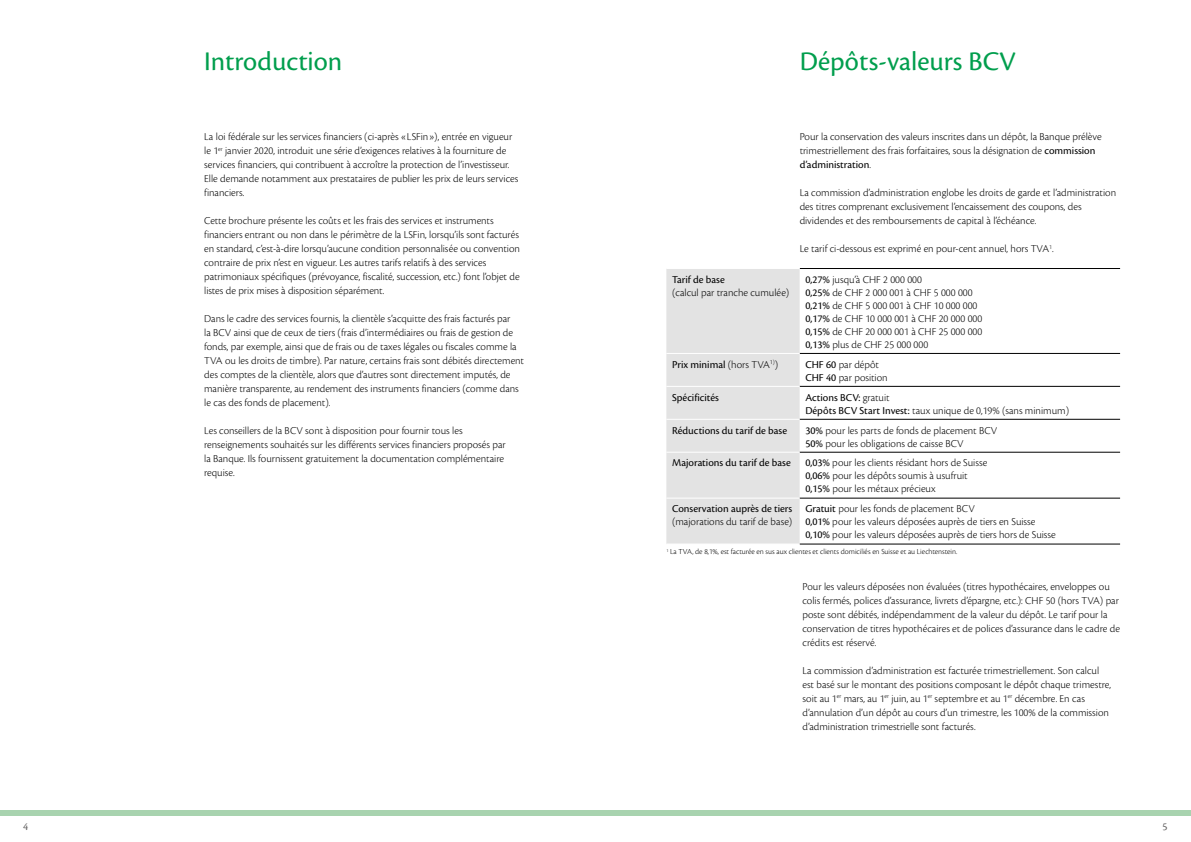
<style>
.page{position:relative;width:1191px;height:842px;background:#fff}
.page>*{position:absolute;margin:0;border:0;box-sizing:border-box;transform-origin:0 0}
.t1{font:28px "Cronos Pro";color:#009e4d}
.t2{font:300 11px/14px "Cronos Pro";color:#000}
.t3{font:11px "Cronos Pro";color:#000}
.t4{font:11px "Cronos Pro";color:#646363}
.t5{font:300 8px "Cronos Pro";color:#000}
.s1{font-weight:400}
.s2{font-weight:300}
</style>
<div class="page">
<div style="left:0;top:810px;width:1191px;height:6px;background:#a8d3af"></div>
<div style="left:666px;top:269px;width:133px;height:274px;background:#e3e3e3"></div>
<hr style="left:799px;top:268px;width:321px;height:1px;background:#000">
<hr style="left:799px;top:353px;width:321px;height:1px;background:#000">
<hr style="left:799px;top:386px;width:321px;height:1px;background:#000">
<hr style="left:799px;top:419px;width:321px;height:1px;background:#000">
<hr style="left:799px;top:452px;width:321px;height:1px;background:#000">
<hr style="left:799px;top:498px;width:321px;height:1px;background:#000">
<hr style="left:799px;top:544px;width:321px;height:1px;background:#000">
<hr style="left:666px;top:353px;width:133px;height:1px;background:#fff">
<hr style="left:666px;top:386px;width:133px;height:1px;background:#fff">
<hr style="left:666px;top:419px;width:133px;height:1px;background:#fff">
<hr style="left:666px;top:452px;width:133px;height:1px;background:#fff">
<hr style="left:666px;top:498px;width:133px;height:1px;background:#fff">
<h1 class="t1" style="left:204px;top:45px;width:140px">Introduction</h1>
<h1 class="t1" style="left:799px;top:45px;width:218px">Dépôts-valeurs BCV</h1>
<p class="t2" style="left:204px;top:130px;width:316px">La loi fédérale sur les services financiers (ci-après «LSFin»), entrée en vigueur le 1<sup>er</sup> janvier 2020, introduit une série d’exigences relatives à la fourniture de services financiers, qui contribuent à accroître la protection de l’investisseur.<br>Elle demande notamment aux prestataires de publier les prix de leurs services financiers.</p>
<p class="t2" style="left:204px;top:214px;width:317px">Cette brochure présente les coûts et les frais des services et instruments financiers entrant ou non dans le périmètre de la LSFin, lorsqu’ils sont facturés en standard, c’est-à-dire lorsqu’aucune condition personnalisée ou convention contraire de prix n’est en vigueur. Les autres tarifs relatifs à des services patrimoniaux spécifiques (prévoyance, fiscalité, succession, etc.) font l’objet de listes de prix mises à disposition séparément.</p>
<p class="t2" style="left:204px;top:312px;width:321px">Dans le cadre des services fournis, la clientèle s’acquitte des frais facturés par<br>la BCV ainsi que de ceux de tiers (frais d’intermédiaires ou frais de gestion de fonds, par exemple, ainsi que de frais ou de taxes légales ou fiscales comme la TVA ou les droits de timbre). Par nature, certains frais sont débités directement des comptes de la clientèle, alors que d’autres sont directement imputés, de manière transparente, au rendement des instruments financiers (comme dans le cas des fonds de placement).</p>
<p class="t2" style="left:204px;top:424px;width:303px">Les conseillers de la BCV sont à disposition pour fournir tous les renseignements souhaités sur les différents services financiers proposés par la Banque. Ils fournissent gratuitement la documentation complémentaire requise.</p>
<p class="t3" style="left:672px;top:273px;width:54px">Tarif de base</p>
<p class="t2" style="left:672px;top:285px;width:119px">(calcul par tranche cumulée)</p>
<p class="t2" style="left:799px;top:130px;width:304px">Pour la conservation des valeurs inscrites dans un dépôt, la Banque prélève trimestriellement des frais forfaitaires, sous la désignation de <span class="s1">commission d’administration</span>.</p>
<p class="t2" style="left:799px;top:186px;width:318px">La commission d’administration englobe les droits de garde et l’administration des titres comprenant exclusivement l’encaissement des coupons, des dividendes et des remboursements de capital à l’échéance.</p>
<p class="t2" style="left:799px;top:242px;width:255px">Le tarif ci-dessous est exprimé en pour-cent annuel, hors TVA<sup>1</sup>.</p>
<p class="t2" style="left:805px;top:273px;width:178px;line-height:13px"><span class="s1">0,27%</span> jusqu’à CHF 2 000 000<br><span class="s1">0,25%</span> de CHF 2 000 001 à CHF 5 000 000<br><span class="s1">0,21%</span> de CHF 5 000 001 à CHF 10 000 000<br><span class="s1">0,17%</span> de CHF 10 000 001 à CHF 20 000 000<br><span class="s1">0,15%</span> de CHF 20 000 001 à CHF 25 000 000<br><span class="s1">0,13%</span> plus de CHF 25 000 000</p>
<p class="t3" style="left:672px;top:358px;width:108px">Prix minimal <span class="s2">(hors TVA</span><sup>1)</sup><span class="s2">)</span></p>
<p class="t2" style="left:805px;top:358px;width:84px;line-height:13px"><span class="s1">CHF 60</span> par dépôt<br><span class="s1">CHF 40</span> par position</p>
<p class="t3" style="left:672px;top:391px;width:48px">Spécificités</p>
<p class="t2" style="left:805px;top:391px;width:265px;line-height:13px"><span class="s1">Actions BCV:</span> gratuit<br><span class="s1">Dépôts BCV Start Invest:</span> taux unique de 0,19% (sans minimum)</p>
<p class="t3" style="left:672px;top:424px;width:117px">Réductions du tarif de base</p>
<p class="t2" style="left:805px;top:424px;width:193px;line-height:13px"><span class="s1">30%</span> pour les parts de fonds de placement BCV<br><span class="s1">50%</span> pour les obligations de caisse BCV</p>
<p class="t3" style="left:672px;top:457px;width:120px">Majorations du tarif de base</p>
<p class="t2" style="left:805px;top:456px;width:183px;line-height:13px"><span class="s1">0,03%</span> pour les clients résidant hors de Suisse<br><span class="s1">0,06%</span> pour les dépôts soumis à usufruit<br><span class="s1">0,15%</span> pour les métaux précieux</p>
<p class="t3" style="left:672px;top:503px;width:122px">Conservation auprès de tiers</p>
<p class="t2" style="left:672px;top:515px;width:122px">(majorations du tarif de base)</p>
<p class="t2" style="left:805px;top:502px;width:252px;line-height:13px"><span class="s1">Gratuit</span> pour les fonds de placement BCV<br><span class="s1">0,01%</span> pour les valeurs déposées auprès de tiers en Suisse<br><span class="s1">0,10%</span> pour les valeurs déposées auprès de tiers hors de Suisse</p>
<p class="t5" style="left:666px;top:547px;width:292px"><sup>1</sup> La TVA, de 8,1%, est facturée en sus aux clientes et clients domiciliés en Suisse et au Liechtenstein.</p>
<p class="t2" style="left:802px;top:580px;width:319px">Pour les valeurs déposées non évaluées (titres hypothécaires, enveloppes ou colis fermés, polices d’assurance, livrets d’épargne, etc.): CHF 50 (hors TVA) par poste sont débités, indépendamment de la valeur du dépôt. Le tarif pour la conservation de titres hypothécaires et de polices d’assurance dans le cadre de crédits est réservé.</p>
<p class="t2" style="left:802px;top:664px;width:310px">La commission d’administration est facturée trimestriellement. Son calcul est basé sur le montant des positions composant le dépôt chaque trimestre, soit au 1<sup>er</sup> mars, au 1<sup>er</sup> juin, au 1<sup>er</sup> septembre et au 1<sup>er</sup> décembre. En cas d’annulation d’un dépôt au cours d’un trimestre, les 100% de la commission d’administration trimestrielle sont facturés.</p>
<p class="t4" style="left:23px;top:820px;width:7px">4</p>
<p class="t4" style="left:1162px;top:820px;width:7px">5</p>
</div>
